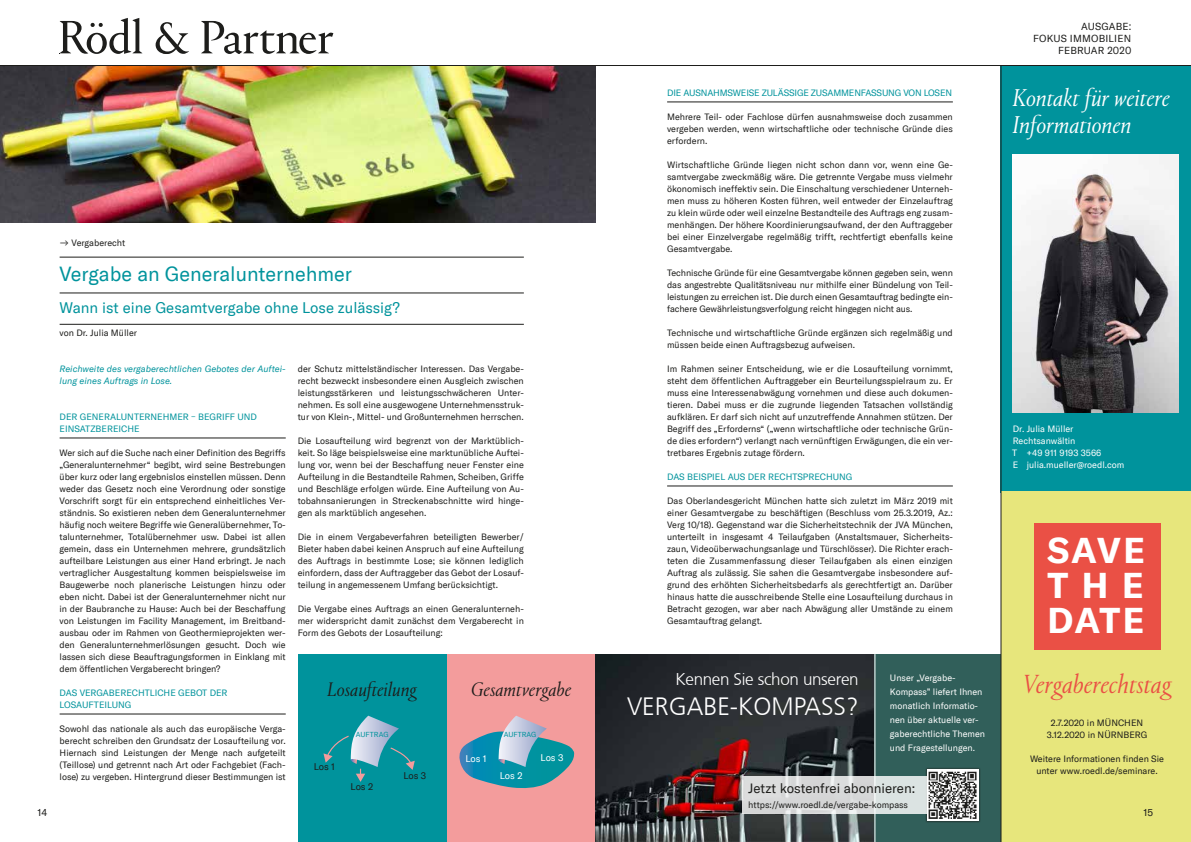
<style>
.page{position:relative;width:1191px;height:842px;background:#fff}
.page>*{position:absolute;margin:0;border:0;box-sizing:border-box;transform-origin:0 0}
.t1{font:700 35px/35px "GT America";letter-spacing:.06em;color:#fff;text-align:justify}
.t2{font:italic 300 27px "Portrait TT";color:#ea5045}
.t3{font:italic 300 25px/27px "Portrait TT";color:#fff}
.t4{font:300 25px "Frutiger CE";color:#fff}
.t5{font:italic 300 20.2px "Portrait TT";color:#1d1d1b}
.t6{font:20px "GT America";color:#00939c}
.t7{font:300 17px "Frutiger CE";letter-spacing:-.02em;color:#fff}
.t8{font:15px "GT America";color:#00939c}
.t9{font:13.3px "GT America";color:#1d1d1b}
.t10{font:10px/12px "GT America";letter-spacing:.02em;color:#1d1d1b;text-align:right}
.t11{font:9.5px "GT America";letter-spacing:-.005em;color:#1d1d1b}
.t12{font:9.5px "GT America";letter-spacing:-.005em;color:#fff}
.t13{font:9px/12px "GT America";color:#1d1d1b;text-align:justify}
.t14{font:9px/14px "GT America";color:#fff}
.t15{font:9px/12px "GT America";color:#00939c}
.t16{font:italic 9px/12px "GT America";color:#00939c}
.t17{font:7.1px "GT America";color:#00939c}
</style>
<div class="page">
<hr style="left:0;top:65px;width:1191px;height:1px;background:#1d1d1b">
<svg style="left:60px;top:18px;width:273px;height:36px"></svg>
<div style="left:1000px;top:66px;width:191px;height:426px;background:#00939c"></div>
<img style="left:0;top:66px;width:595px;height:156px">
<hr style="left:60px;top:438px;width:226px;height:1px;background:#1d1d1b">
<hr style="left:60px;top:714px;width:226px;height:1px;background:#1d1d1b">
<hr style="left:60px;top:257px;width:464px;height:1px;background:#1d1d1b">
<hr style="left:60px;top:293px;width:464px;height:1px;background:#1d1d1b">
<hr style="left:60px;top:324px;width:464px;height:1px;background:#1d1d1b">
<hr style="left:667px;top:102px;width:286px;height:1px;background:#1d1d1b">
<hr style="left:667px;top:486px;width:286px;height:1px;background:#1d1d1b">
<img style="left:1012px;top:155px;width:167px;height:258px">
<div style="left:1001px;top:492px;width:190px;height:350px;background:#e7e67c"></div>
<div style="left:446px;top:654px;width:149px;height:188px;background:#f39c9c"></div>
<div style="left:298px;top:654px;width:148px;height:188px;background:#00939c"></div>
<svg style="left:459px;top:716px;width:116px;height:73px"></svg>
<svg style="left:323px;top:716px;width:92px;height:66px"></svg>
<img style="left:595px;top:654px;width:279px;height:188px">
<div style="left:874px;top:654px;width:126px;height:188px;background:#315f5a"></div>
<div style="left:925px;top:767px;width:55px;height:56px;background:#1d1d1b;opacity:.75"></div>
<img style="left:927px;top:769px;width:51px;height:52px">
<hr style="left:1000px;top:66px;width:1px;height:776px;background:#1d1d1b">
<hr style="left:874px;top:654px;width:1px;height:188px;background:#fff">
<div style="left:743px;top:776px;width:184px;height:38px;background:#dbdddd"></div>
<div style="left:1034px;top:523px;width:126px;height:126px;background:#ea5045"></div>
<p class="t10" style="left:1033px;top:20px;width:100px">AUSGABE:<br>FOKUS IMMOBILIEN<br>FEBRUAR 2020</p>
<h3 class="t3" style="left:1012px;top:84px;width:159px">Kontakt für weitere<br>Informationen</h3>
<p class="t15" style="left:667px;top:87px;width:286px">DIE AUSNAHMSWEISE ZULÄSSIGE ZUSAMMENFASSUNG VON LOSEN</p>
<p class="t13" style="left:667px;top:111px;width:287px">Mehrere Teil- oder Fachlose dürfen ausnahmsweise doch zusammen vergeben werden, wenn wirtschaftliche oder technische Gründe dies erfordern.</p>
<p class="t13" style="left:667px;top:159px;width:287px">Wirtschaftliche Gründe liegen nicht schon dann vor, wenn eine Ge&shy;samtvergabe zweckmäßig wäre. Die getrennte Vergabe muss vielmehr ökonomisch ineffektiv sein. Die Einschaltung verschiedener Unterneh&shy;men muss zu höheren Kosten führen, weil entweder der Einzelauftrag zu klein würde oder weil einzelne Bestandteile des Auftrags eng zusam&shy;menhängen. Der höhere Koordinierungsaufwand, der den Auftraggeber bei einer Einzelvergabe regelmäßig trifft, rechtfertigt ebenfalls keine Gesamtvergabe.</p>
<p class="t13" style="left:667px;top:267px;width:287px">Technische Gründe für eine Gesamtvergabe können gegeben sein, wenn das angestrebte Qualitätsniveau nur mithilfe einer Bündelung von Teil&shy;leistungen zu erreichen ist. Die durch einen Gesamtauftrag bedingte ein&shy;fachere Gewährleistungsverfolgung reicht hingegen nicht aus.</p>
<p class="t13" style="left:667px;top:327px;width:287px">Technische und wirtschaftliche Gründe ergänzen sich regelmäßig und müssen beide einen Auftragsbezug aufweisen.</p>
<p class="t13" style="left:667px;top:363px;width:287px">Im Rahmen seiner Entscheidung, wie er die Losaufteilung vornimmt, steht dem öffentlichen Auftraggeber ein Beurteilungsspielraum zu. Er muss eine Interessenabwägung vornehmen und diese auch dokumen&shy;tieren. Dabei muss er die zugrunde liegenden Tatsachen vollständig aufklären. Er darf sich nicht auf unzutreffende Annahmen stützen. Der Begriff des „Erforderns“ („wenn wirtschaftliche oder technische Grün&shy;de dies erfordern“) verlangt nach vernünftigen Erwägungen, die ein ver&shy;tretbares Ergebnis zutage fördern.</p>
<p class="t15" style="left:667px;top:471px;width:187px">DAS BEISPIEL AUS DER RECHTSPRECHUNG</p>
<p class="t13" style="left:667px;top:495px;width:287px">Das Oberlandesgericht München hatte sich zuletzt im März 2019 mit einer Gesamtvergabe zu beschäftigen (Beschluss vom 25.3.2019, Az.:<br>Verg 10/18). Gegenstand war die Sicherheitstechnik der JVA München, unterteilt in insgesamt 4 Teilaufgaben (Anstaltsmauer, Sicherheits&shy;zaun, Videoüberwachungsanlage und Türschlösser). Die Richter erach&shy;teten die Zusammenfassung dieser Teilaufgaben als einen einzigen Auftrag als zulässig. Sie sahen die Gesamtvergabe insbesondere auf&shy;grund des erhöhten Sicherheitsbedarfs als gerechtfertigt an. Darüber hinaus hatte die ausschreibende Stelle eine Losaufteilung durchaus in Betracht gezogen, war aber nach Abwägung aller Umstände zu einem Gesamtauftrag gelangt.</p>
<p class="t13" style="left:60px;top:237px;width:67px">ʸ Vergaberecht</p>
<h3 class="t6" style="left:60px;top:262px;width:294px">Vergabe an Generalunternehmer</h3>
<h3 class="t8" style="left:60px;top:299px;width:341px">Wann ist eine Gesamtvergabe ohne Lose zulässig?</h3>
<p class="t13" style="left:60px;top:327px;width:79px">von Dr. Julia Müller</p>
<p class="t13" style="left:298px;top:363px;width:228px">der Schutz mittelständischer Interessen. Das Vergabe&shy;recht bezweckt insbesondere einen Ausgleich zwischen leistungsstärkeren und leistungsschwächeren Unter&shy;nehmen. Es soll eine ausgewogene Unternehmensstruk&shy;tur von Klein-, Mittel- und Großunternehmen herrschen.</p>
<p class="t13" style="left:298px;top:435px;width:228px">Die Losaufteilung wird begrenzt von der Marktüblich&shy;keit. So läge beispielsweise eine marktunübliche Auftei&shy;lung vor, wenn bei der Beschaffung neuer Fenster eine Aufteilung in die Bestandteile Rahmen, Scheiben, Griffe und Beschläge erfolgen würde. Eine Aufteilung von Au&shy;tobahnsanierungen in Streckenabschnitte wird hinge&shy;gen als marktüblich angesehen.</p>
<p class="t13" style="left:298px;top:531px;width:228px">Die in einem Vergabeverfahren beteiligten Bewerber/ Bieter haben dabei keinen Anspruch auf eine Aufteilung des Auftrags in bestimmte Lose; sie können lediglich einfordern, dass der Auftraggeber das Gebot der Losauf&shy;teilung in angemessenem Umfang berücksichtigt.</p>
<p class="t13" style="left:298px;top:603px;width:228px">Die Vergabe eines Auftrags an einen Generalunterneh&shy;mer widerspricht damit zunächst dem Vergaberecht in Form des Gebots der Losaufteilung:</p>
<p class="t16" style="left:60px;top:363px;width:228px">Reichweite des vergaberechtlichen Gebotes der Auftei&shy;lung eines Auftrags in Lose.</p>
<p class="t15" style="left:60px;top:411px;width:199px">DER GENERALUNTERNEHMER – BEGRIFF UND<br>EINSATZBEREICHE</p>
<p class="t13" style="left:60px;top:447px;width:228px">Wer sich auf die Suche nach einer Definition des Begriffs „Generalunternehmer“ begibt, wird seine Bestrebungen über kurz oder lang ergebnislos einstellen müssen. Denn weder das Gesetz noch eine Verordnung oder sonstige Vorschrift sorgt für ein entsprechend einheitliches Ver&shy;ständnis. So existieren neben dem Generalunternehmer häufig noch weitere Begriffe wie Generalübernehmer, To&shy;talunternehmer, Totalübernehmer usw. Dabei ist allen gemein, dass ein Unternehmen mehrere, grundsätzlich aufteilbare Leistungen aus einer Hand erbringt. Je nach vertraglicher Ausgestaltung kommen beispielsweise im Baugewerbe noch planerische Leistungen hinzu oder eben nicht. Dabei ist der Generalunternehmer nicht nur in der Baubranche zu Hause: Auch bei der Beschaffung von Leistungen im Facility Management, im Breitband&shy;ausbau oder im Rahmen von Geothermieprojekten wer&shy;den Generalunternehmerlösungen gesucht. Doch wie lassen sich diese Beauftragungsformen in Einklang mit dem öffentlichen Vergaberecht bringen?</p>
<p class="t15" style="left:60px;top:687px;width:169px">DAS VERGABERECHTLICHE GEBOT DER<br>LOSAUFTEILUNG</p>
<p class="t13" style="left:60px;top:723px;width:228px">Sowohl das nationale als auch das europäische Verga&shy;berecht schreiben den Grundsatz der Losaufteilung vor.<br>Hiernach sind Leistungen der Menge nach aufgeteilt (Teillose) und getrennt nach Art oder Fachgebiet (Fach&shy;lose) zu vergeben. Hintergrund dieser Bestimmungen ist</p>
<p class="t14" style="left:1012px;top:423px;width:114px;line-height:12px">Dr. Julia Müller<br>Rechtsanwältin<br>T +49 911 9193 3566<br>E julia.mueller@roedl.com</p>
<h1 class="t1" style="left:1047px;top:533px;width:99px">SAVE THE DATE</h1>
<h3 class="t7" style="left:675px;top:669px;width:185px">Kennen Sie schon unseren</h3>
<h3 class="t4" style="left:627px;top:692px;width:233px">VERGABE-KOMPASS?</h3>
<h2 class="t2" style="left:1022px;top:666px;width:150px">Vergaberechtstag</h2>
<p class="t13" style="left:1046px;top:717px;width:102px;text-align:center">2.7.2020 in MÜNCHEN<br>3.12.2020 in NÜRNBERG</p>
<p class="t13" style="left:1030px;top:753px;width:135px;text-align:center">Weitere Informationen finden Sie unter www.roedl.de/seminare.</p>
<p class="t14" style="left:890px;top:671px;width:97px">Unser „Vergabe-<br>Kompass” liefert Ihnen monatlich Informatio&shy;nen über aktuelle ver&shy;gaberechtliche Themen und Fragestellungen.</p>
<h3 class="t9" style="left:748px;top:781px;width:168px">Jetzt kostenfrei abonnieren:</h3>
<p class="t13" style="left:748px;top:799px;width:161px">https://www.roedl.de/vergabe-kompass</p>
<h3 class="t5" style="left:471px;top:676px;width:102px">Gesamtvergabe</h3>
<h3 class="t5" style="left:327px;top:676px;width:91px">Losaufteilung</h3>
<p class="t17" style="left:356px;top:731px;width:34px">AUFTRAG</p>
<p class="t17" style="left:504px;top:731px;width:34px">AUFTRAG</p>
<p class="t12" style="left:540px;top:752px;width:24px">Los 3</p>
<p class="t12" style="left:465px;top:753px;width:23px">Los 1</p>
<p class="t11" style="left:314px;top:761px;width:23px">Los 1</p>
<p class="t11" style="left:403px;top:770px;width:24px">Los 3</p>
<p class="t12" style="left:500px;top:770px;width:24px">Los 2</p>
<p class="t11" style="left:350px;top:781px;width:24px">Los 2</p>
<p class="t10" style="left:38px;top:806px;width:11px">14</p>
<p class="t10" style="left:1143px;top:806px;width:11px">15</p>
</div>
